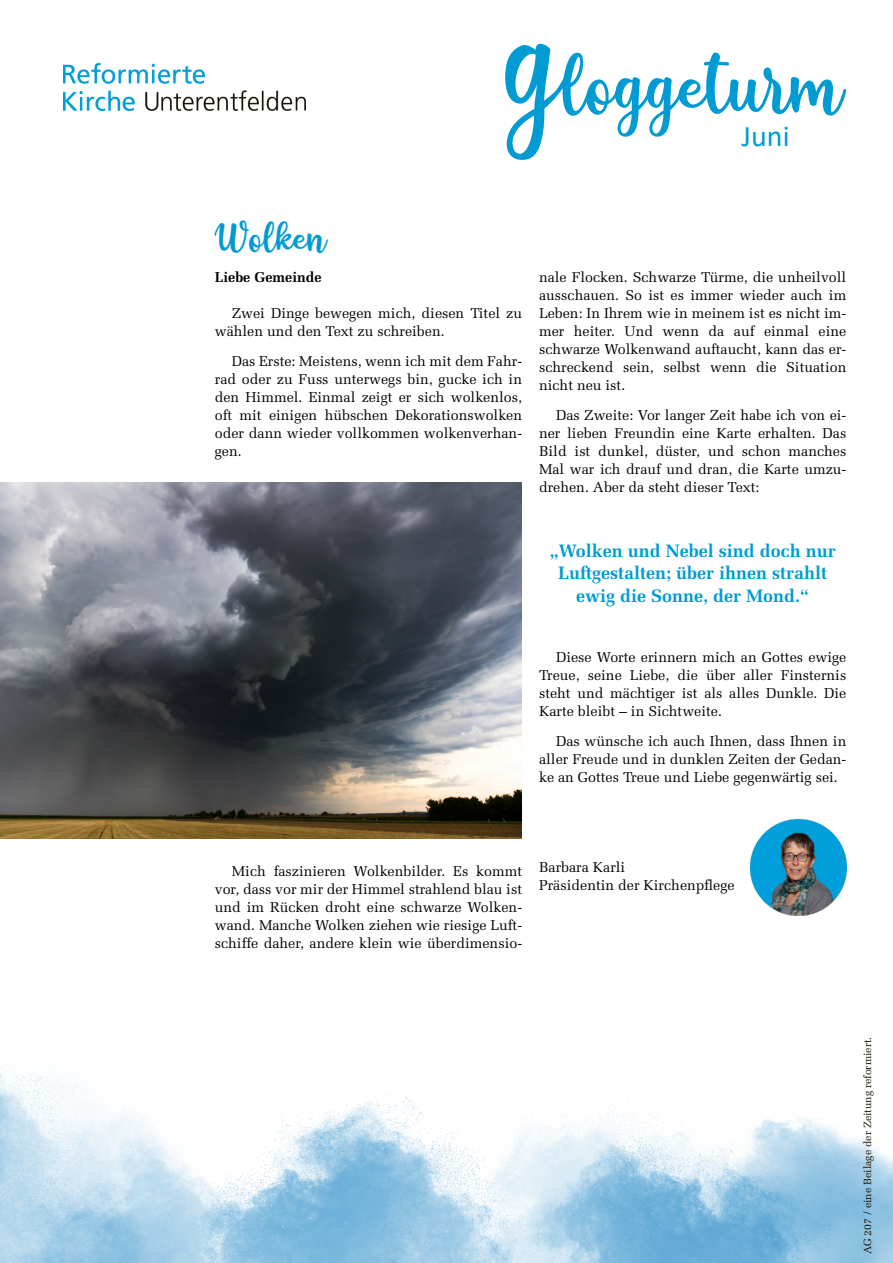
<style>
.page{position:relative;width:893px;height:1263px;background:#fff}
.page>*{position:absolute;margin:0;border:0;box-sizing:border-box;transform-origin:0 0}
.t1{font:45px "yellosun";color:#009bd3}
.t2{font:30px "Calibri";color:#009bd3}
.t3{font:700 18px/22.5px "Melior LT Pro";color:#009bd3;text-align:center}
.t4{font:14.25px/18px "Melior LT Pro";color:#000;text-align:justify}
.t5{font:700 14.25px "Melior LT Pro";color:#000}
.t6{font:10.5px "Melior LT Pro";color:#181200}
</style>
<div class="page">
<img style="left:0;top:1063px;width:893px;height:200px">
<img style="left:64px;top:64px;width:242px;height:47px">
<svg style="left:505px;top:43px;width:341px;height:117px"></svg>
<img style="left:750px;top:819px;width:96px;height:96px">
<img style="left:0;top:482px;width:522px;height:356px">
<h2 class="t2" style="left:742px;top:123px;width:49px">Juni</h2>
<h1 class="t1" style="left:215px;top:218px;width:113px">Wolken</h1>
<p class="t5" style="left:215px;top:272px;width:108px">Liebe Gemeinde</p>
<p class="t4" style="left:215px;top:306px;width:309px;text-indent:17px">Zwei Dinge bewegen mich, diesen Titel zu wählen und den Text zu schreiben.</p>
<p class="t4" style="left:215px;top:354px;width:309px;text-indent:17px">Das Erste: Meistens, wenn ich mit dem Fahr&shy;rad oder zu Fuss unterwegs bin, gucke ich in den Himmel. Einmal zeigt er sich wolkenlos, oft mit einigen hübschen Dekorationswolken oder dann wieder vollkommen wolkenverhan&shy;gen.</p>
<p class="t4" style="left:539px;top:270px;width:309px">nale Flocken. Schwarze Türme, die unheilvoll ausschauen. So ist es immer wieder auch im Leben: In Ihrem wie in meinem ist es nicht im&shy;mer heiter. Und wenn da auf einmal eine schwarze Wolkenwand auftaucht, kann das er&shy;schreckend sein, selbst wenn die Situation nicht neu ist.</p>
<p class="t4" style="left:539px;top:408px;width:309px;text-indent:17px">Das Zweite: Vor langer Zeit habe ich von ei&shy;ner lieben Freundin eine Karte erhalten. Das Bild ist dunkel, düster, und schon manches Mal war ich drauf und dran, die Karte umzu&shy;drehen. Aber da steht dieser Text:</p>
<p class="t3" style="left:550px;top:541px;width:288px">„Wolken und Nebel sind doch nur<br>Luftgestalten; über ihnen strahlt ewig die Sonne, der Mond.“</p>
<p class="t4" style="left:539px;top:649px;width:309px;text-indent:17px">Diese Worte erinnern mich an Gottes ewige Treue, seine Liebe, die über aller Finsternis steht und mächtiger ist als alles Dunkle. Die Karte bleibt – in Sichtweite.</p>
<p class="t4" style="left:539px;top:733px;width:309px;text-indent:17px">Das wünsche ich auch Ihnen, dass Ihnen in aller Freude und in dunklen Zeiten der Gedan&shy;ke an Gottes Treue und Liebe gegenwärtig sei.</p>
<p class="t4" style="left:215px;top:864px;width:309px;text-indent:17px">Mich faszinieren Wolkenbilder. Es kommt vor, dass vor mir der Himmel strahlend blau ist und im Rücken droht eine schwarze Wolken&shy;wand. Manche Wolken ziehen wie riesige Luft&shy;schiffe daher, andere klein wie überdimensio-</p>
<p class="t4" style="left:539px;top:859px;width:197px">Barbara Karli<br>Präsidentin der Kirchenpflege</p>
<p class="t6" style="left:863px;top:1254px;width:219px;rotate:-90deg">AG 207 / eine Beilage der Zeitung reformiert.</p>
</div>
